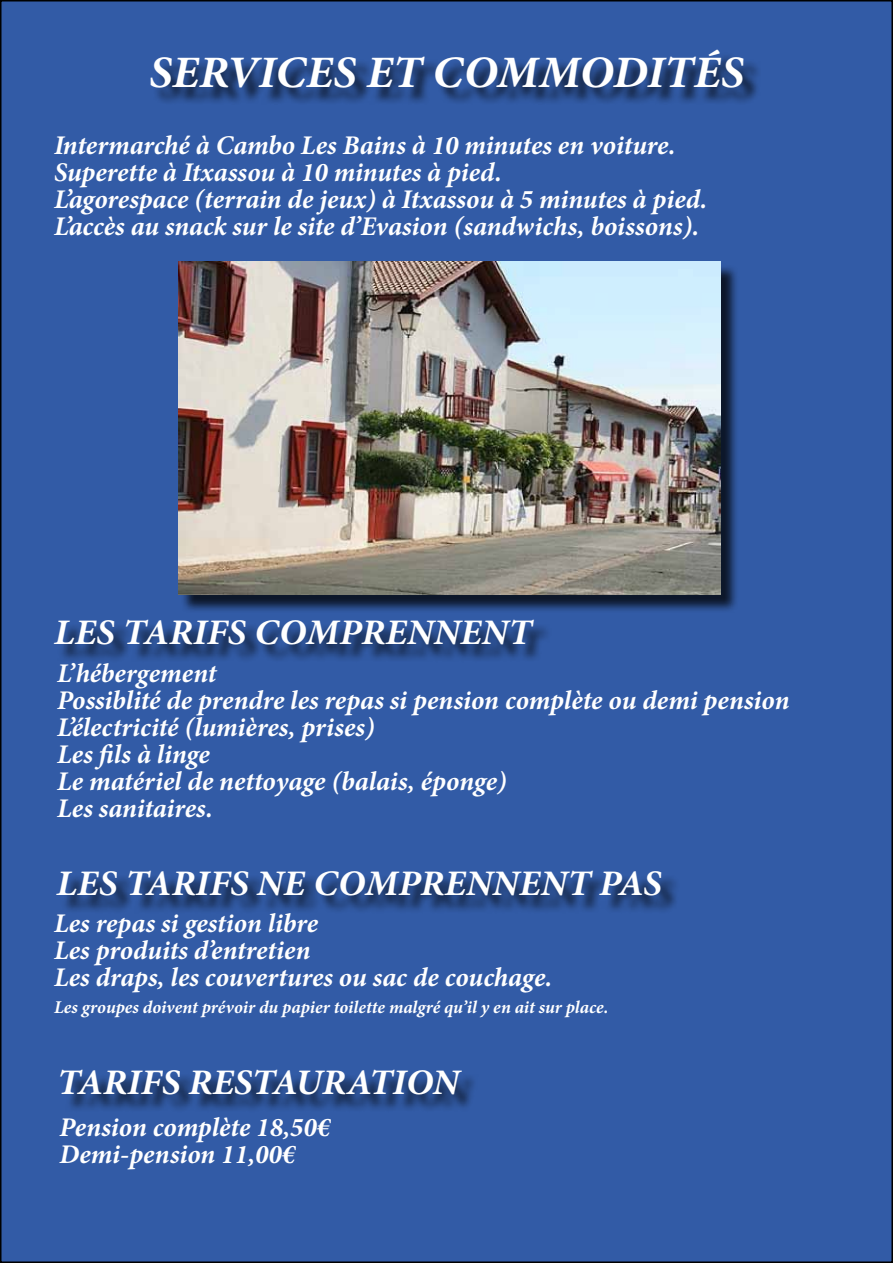
<style>
.page{position:relative;width:893px;height:1263px;background:#fff}
.page>*{position:absolute;margin:0;border:0;box-sizing:border-box;transform-origin:0 0}
.t1{font:italic 700 45px "Minion Pro";color:#fff;scale:1.05 1}
.t2{font:italic 700 36px "Minion Pro";color:#fff;scale:1.05 1}
.t3{font:italic 700 27px/27px "Minion Pro";letter-spacing:-.005em;color:#fff}
.t4{font:italic 700 18px "Minion Pro";letter-spacing:-.005em;color:#fff}
</style>
<div class="page">
<div style="left:1px;top:1px;width:891px;height:1261px;background:#325ba6"></div>
<div style="left:153px;top:52px;width:609px;height:54px;background:#000;opacity:.75"></div>
<div style="left:181px;top:264px;width:558px;height:349px;background:#000;opacity:.75"></div>
<img style="left:178px;top:261px;width:543px;height:334px">
<div style="left:57px;top:622px;width:495px;height:41px;background:#000;opacity:.75"></div>
<div style="left:60px;top:873px;width:620px;height:41px;background:#000;opacity:.75"></div>
<div style="left:63px;top:1073px;width:416px;height:40px;background:#000;opacity:.75"></div>
<h1 class="t1" style="left:149px;top:40px;width:568px">SERVICES ET COMMODITÉS</h1>
<p class="t3" style="left:54px;top:131px;width:655px">Intermarché à Cambo Les Bains à 10 minutes en voiture.<br>Superette à Itxassou à 10 minutes à pied.<br>L’agorespace (terrain de jeux) à Itxassou à 5 minutes à pied.<br>L’accès au snack sur le site d’Evasion (sandwichs, boissons).</p>
<h2 class="t2" style="left:54px;top:607px;width:457px">LES TARIFS COMPRENNENT</h2>
<p class="t3" style="left:57px;top:659px;width:734px">L’hébergement<br>Possiblité de prendre les repas si pension complète ou demi pension<br>L’électricité (lumières, prises)<br>Les fils à linge<br>Le matériel de nettoyage (balais, éponge)<br>Les sanitaires.</p>
<h2 class="t2" style="left:57px;top:858px;width:578px">LES TARIFS NE COMPRENNENT PAS</h2>
<p class="t3" style="left:54px;top:910px;width:500px">Les repas si gestion libre<br>Les produits d’entretien<br>Les draps, les couvertures ou sac de couchage.</p>
<p class="t4" style="left:54px;top:995px;width:556px">Les groupes doivent prévoir du papier toilette malgré qu’il y en ait sur place.</p>
<h2 class="t2" style="left:57px;top:1057px;width:385px">TARIFS RESTAURATION</h2>
<p class="t3" style="left:60px;top:1113px;width:272px">Pension complète 18,50€<br>Demi-pension 11,00€</p>
</div>
